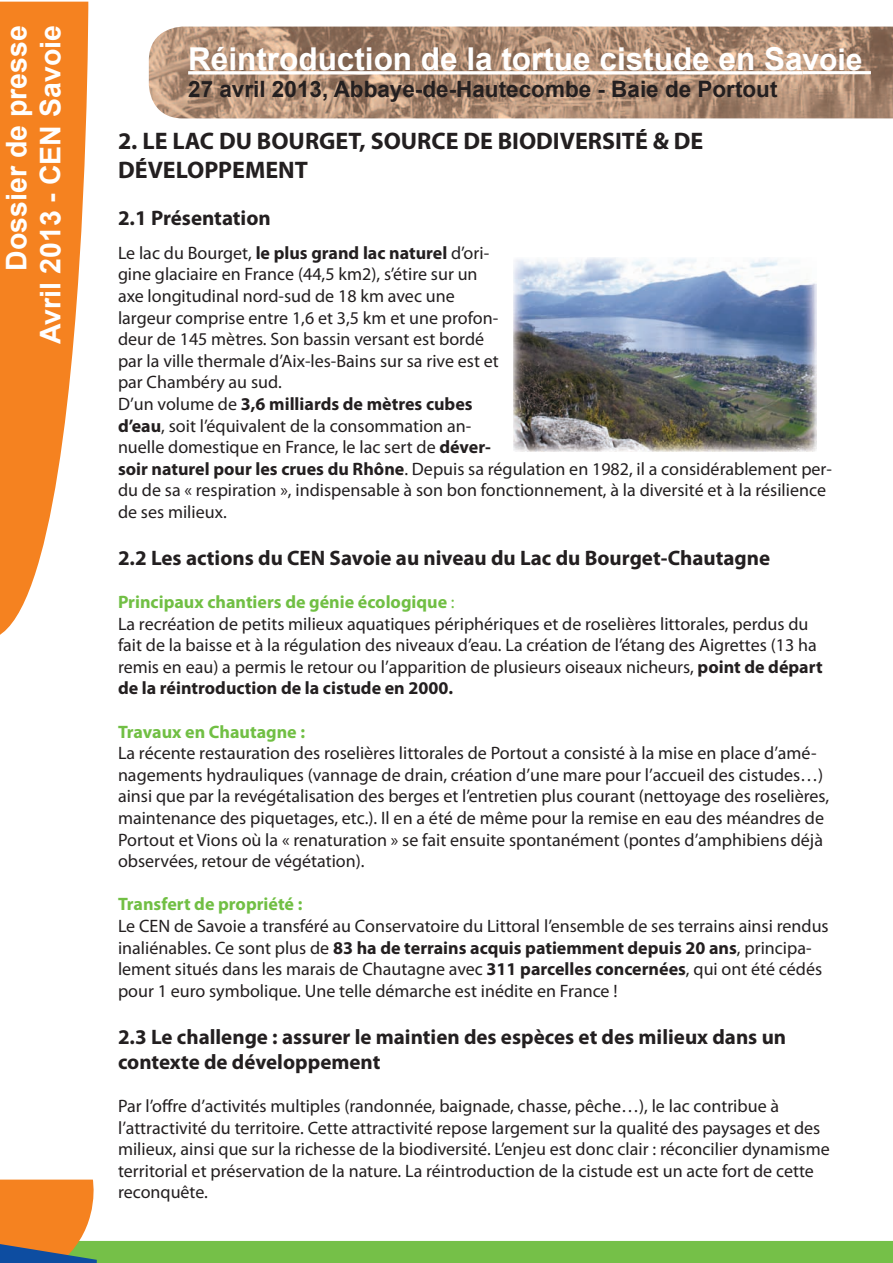
<style>
.page{position:relative;width:893px;height:1263px;background:#fff}
.page>*{position:absolute;margin:0;border:0;box-sizing:border-box;transform-origin:0 0}
.t1{font:700 31.5px "Arial";color:#fff}
.t2{font:700 28.5px/34.2px "Arial";color:#fff;text-align:right}
.t3{font:700 24px/28.8px "Myriad Pro";color:#231f20}
.t4{font:700 22.5px "Arial";color:#231f20}
.t5{font:700 21px/25.2px "Myriad Pro";color:#231f20}
.t6{font:18px/21.6px "Myriad Pro";color:#231f20}
.t7{font:700 18px "Myriad Pro";color:#71bf44}
.s1{font-size:30px}
.s2{font-weight:700}
.s3{font-weight:700;color:#71bf44}
.s4{color:#71bf44}
</style>
<div class="page">
<svg style="left:0;top:2px;width:88px;height:633px;fill:#f58220"></svg>
<img style="left:149px;top:27px;width:744px;height:91px">
<hr style="left:188px;top:71px;width:614px;height:3px;background:#fff">
<hr style="left:802px;top:71px;width:69px;height:3px;background:#fff">
<svg style="left:0;top:1179px;width:893px;height:84px"></svg>
<img style="left:513px;top:257px;width:303px;height:194px">
<h2 class="t2" style="left:0;top:344px;width:320px;rotate:-90deg">Dossier de presse<br>Avril 2013 - CEN Savoie</h2>
<h1 class="t1" style="left:188px;top:38px;width:676px">Réintroduction de la tortue cistude en Sa<span class="s1">voie</span></h1>
<p class="t4" style="left:188px;top:74px;width:591px">27 avril 2013, Abbaye-de-Hautecombe - Baie de Portout</p>
<h3 class="t3" style="left:118px;top:126px;width:587px">2. LE LAC DU BOURGET, SOURCE DE BIODIVERSITÉ &amp; DE<br>DÉVELOPPEMENT</h3>
<p class="t5" style="left:118px;top:204px;width:154px">2.1 Présentation</p>
<p class="t6" style="left:118px;top:242px;width:715px">Le lac du Bourget, <span class="s2">le plus grand lac naturel</span> d’ori-<br>gine glaciaire en France (44,5 km2), s’étire sur un<br>axe longitudinal nord-sud de 18 km avec une<br>largeur comprise entre 1,6 et 3,5 km et une profon-<br>deur de 145 mètres. Son bassin versant est bordé<br>par la ville thermale d’Aix-les-Bains sur sa rive est et<br>par Chambéry au sud.<br>D’un volume de <span class="s2">3,6 milliards de mètres cubes<br>d’eau</span>, soit l’équivalent de la consommation an-<br>nuelle domestique en France, le lac sert de <span class="s2">déver-<br>soir naturel pour les crues du Rhône</span>. Depuis sa régulation en 1982, il a considérablement per&shy;du de sa « respiration », indispensable à son bon fonctionnement, à la diversité et à la résilience de ses milieux.</p>
<p class="t5" style="left:118px;top:544px;width:654px">2.2 Les actions du CEN Savoie au niveau du Lac du Bourget-Chautagne</p>
<p class="t6" style="left:118px;top:591px;width:706px"><span class="s3">Principaux chantiers de génie écologique</span> <span class="s4">:<br></span>La recréation de petits milieux aquatiques périphériques et de roselières littorales, perdus du fait de la baisse et à la régulation des niveaux d’eau. La création de l’étang des Aigrettes (13 ha remis en eau) a permis le retour ou l’apparition de plusieurs oiseaux nicheurs, <span class="s2">point de départ de la réintroduction de la cistude en 2000.</span></p>
<p class="t7" style="left:118px;top:720px;width:189px">Travaux en Chautagne :</p>
<p class="t6" style="left:118px;top:742px;width:713px">La récente restauration des roselières littorales de Portout a consisté à la mise en place d’amé&shy;nagements hydrauliques (vannage de drain, création d’une mare pour l’accueil des cistudes…) ainsi que par la revégétalisation des berges et l’entretien plus courant (nettoyage des roselières, maintenance des piquetages, etc.). Il en a été de même pour la remise en eau des méandres de Portout et Vions où la « renaturation » se fait ensuite spontanément (pontes d’amphibiens déjà observées, retour de végétation).</p>
<p class="t7" style="left:118px;top:892px;width:186px">Transfert de propriété :</p>
<p class="t6" style="left:118px;top:915px;width:712px">Le CEN de Savoie a transféré au Conservatoire du Littoral l’ensemble de ses terrains ainsi rendus inaliénables. Ce sont plus de <span class="s2">83 ha de terrains acquis patiemment depuis 20 ans</span>, principa&shy;lement situés dans les marais de Chautagne avec <span class="s2">311 parcelles concernées</span>, qui ont été cédés pour 1 euro symbolique. Une telle démarche est inédite en France !</p>
<p class="t5" style="left:118px;top:1023px;width:670px">2.3 Le challenge : assurer le maintien des espèces et des milieux dans un contexte de développement</p>
<p class="t6" style="left:118px;top:1095px;width:713px">Par l’offre d’activités multiples (randonnée, baignade, chasse, pêche…), le lac contribue à l’attractivité du territoire. Cette attractivité repose largement sur la qualité des paysages et des milieux, ainsi que sur la richesse de la biodiversité. L’enjeu est donc clair : réconcilier dynamisme territorial et préservation de la nature. La réintroduction de la cistude est un acte fort de cette reconquête.</p>
</div>
